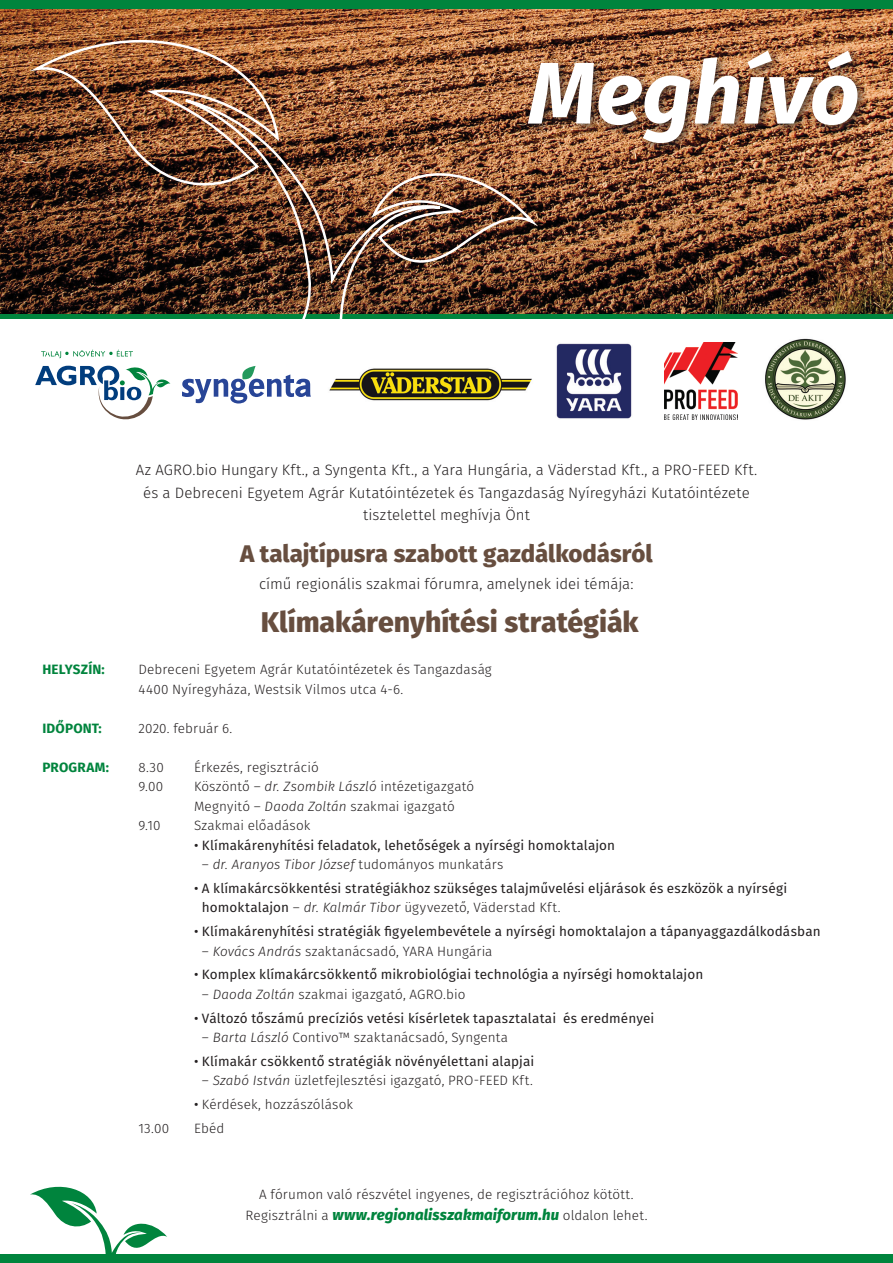
<style>
.page{position:relative;width:893px;height:1263px;background:#fff}
.page>*{position:absolute;margin:0;border:0;box-sizing:border-box;transform-origin:0 0}
.t1{font:italic 700 87.45px "Fira Sans";color:#fff}
.t2{font:800 28.5px "Fira Sans";letter-spacing:-.005em;color:#674e3f}
.t3{font:800 24px "Fira Sans";color:#674e3f}
.t4{font:300 15px/22.5px "Fira Sans";letter-spacing:.005em;color:#231f20;text-align:center}
.t5{font:italic 800 15px "Fira Sans";letter-spacing:.01em;color:#00843d}
.t6{font:300 13.5px/19.5px "Fira Sans";letter-spacing:.01em;color:#231f20}
.t7{font:13.5px/19.5px "Fira Sans";letter-spacing:.01em;color:#231f20}
.t8{font:italic 300 13.5px "Fira Sans";letter-spacing:.01em;color:#231f20}
.t9{font:700 13.5px "Fira Sans";letter-spacing:.01em;color:#00843d}
.s1{font-style:italic}
.s2{font-style:normal}
.s3{font-weight:300}
.s4{font-weight:300;font-style:italic}
.s5{font-weight:400}
.s6{font-weight:300;font-style:normal;font-size:13.5px;color:#231f20}
</style>
<div class="page">
<img style="left:0;top:9px;width:893px;height:305px">
<div style="left:0;top:0;width:893px;height:9px;background:#00843d"></div>
<div style="left:0;top:1254px;width:893px;height:9px;background:#00843d"></div>
<svg style="left:30px;top:1186px;width:137px;height:68px"></svg>
<div style="left:522px;top:44px;width:347px;height:109px;background:#231f20;opacity:.75"></div>
<svg style="left:35px;top:365px;width:135px;height:55px"></svg>
<svg style="left:41px;top:350px;width:92px;height:8px"></svg>
<img style="left:329px;top:368px;width:203px;height:33px">
<svg style="left:182px;top:366px;width:129px;height:37px"></svg>
<img style="left:556px;top:343px;width:76px;height:76px">
<img style="left:664px;top:342px;width:74px;height:77px">
<img style="left:765px;top:338px;width:81px;height:82px">
<hr style="left:0;top:314px;width:893px;height:4px;background:#00843d">
<img style="left:143px;top:90px;width:338px;height:229px">
<img style="left:23px;top:9px;width:258px;height:187px">
<img style="left:371px;top:159px;width:173px;height:109px">
<p class="t1" style="left:528px;top:20px;width:333px">Meghívó</p>
<p class="t4" style="left:136px;top:458px;width:623px">Az AGRO.bio Hungary Kft., a Syngenta Kft., a Yara Hungária, a Väderstad Kft., a PRO-FEED Kft. és a Debreceni Egyetem Agrár Kutatóintézetek és Tangazdaság Nyíregyházi Kutatóintézete</p>
<p class="t4" style="left:363px;top:503px;width:168px">tisztelettel meghívja Önt</p>
<p class="t3" style="left:240px;top:533px;width:414px">A talajtípusra szabott gazdálkodásról</p>
<p class="t4" style="left:259px;top:572px;width:376px">című regionális szakmai fórumra, amelynek idei témája:</p>
<p class="t2" style="left:261px;top:597px;width:379px">Klímakárenyhítési stratégiák</p>
<p class="t9" style="left:43px;top:658px;width:64px">HELYSZÍN:</p>
<p class="t6" style="left:139px;top:659px;width:355px">Debreceni Egyetem Agrár Kutatóintézetek és Tangazdaság<br>4400 Nyíregyháza, Westsik Vilmos utca 4-6.</p>
<p class="t9" style="left:43px;top:716px;width:61px">IDŐPONT:</p>
<p class="t6" style="left:139px;top:718px;width:95px">2020. február 6.</p>
<p class="t9" style="left:43px;top:755px;width:68px">PROGRAM:</p>
<p class="t6" style="left:139px;top:757px;width:27px">8.30</p>
<p class="t6" style="left:194px;top:757px;width:126px">Érkezés, regisztráció</p>
<p class="t6" style="left:139px;top:776px;width:26px">9.00</p>
<p class="t6" style="left:194px;top:776px;width:282px">Köszöntő – <span class="s1">dr. Zsombik László</span> intézetigazgató<br>Megnyitó – <span class="s1">Daoda Zoltán</span> szakmai igazgató</p>
<p class="t6" style="left:139px;top:815px;width:24px">9.10</p>
<p class="t6" style="left:194px;top:815px;width:118px">Szakmai előadások</p>
<p class="t7" style="left:194px;top:835px;width:423px">• Klímakárenyhítési feladatok, lehetőségek a nyírségi homoktalajon</p>
<p class="t8" style="left:202px;top:855px;width:303px"><span class="s2">–</span> dr. Aranyos Tibor József <span class="s2">tudományos munkatárs</span></p>
<p class="t7" style="left:202px;top:878px;width:587px;text-indent:-8px">• A klímakárcsökkentési stratégiákhoz szükséges talajművelési eljárások és eszközök a nyírségi homoktalajon <span class="s3">–</span> <span class="s4">dr. Kalmár Tibor</span> <span class="s3">ügyvezető, Väderstad Kft.</span></p>
<p class="t7" style="left:194px;top:921px;width:628px">• Klímakárenyhítési stratégiák figyelembevétele a nyírségi homoktalajon a tápanyaggazdálkodásban</p>
<p class="t6" style="left:202px;top:941px;width:292px">– <span class="s1">Kovács András</span> szaktanácsadó, YARA Hungária</p>
<p class="t7" style="left:194px;top:964px;width:511px">• Komplex klímakárcsökkentő mikrobiológiai technológia a nyírségi homoktalajon</p>
<p class="t6" style="left:202px;top:984px;width:265px">– <span class="s1">Daoda Zoltán</span> szakmai igazgató, AGRO.bio</p>
<p class="t7" style="left:194px;top:1008px;width:462px">• Változó tőszámú precíziós vetési kísérletek tapasztalatai és eredményei</p>
<p class="t6" style="left:202px;top:1027px;width:308px">– <span class="s1">Barta László</span> Contivo™ szaktanácsadó, Syngenta</p>
<p class="t7" style="left:194px;top:1051px;width:342px">• Klímakár csökkentő stratégiák növényélettani alapjai</p>
<p class="t6" style="left:202px;top:1071px;width:332px">– <span class="s1">Szabó István</span> üzletfejlesztési igazgató, PRO-FEED Kft.</p>
<p class="t6" style="left:194px;top:1094px;width:161px"><span class="s5">•</span> Kérdések, hozzászólások</p>
<p class="t6" style="left:139px;top:1118px;width:32px">13.00</p>
<p class="t6" style="left:194px;top:1118px;width:32px">Ebéd</p>
<p class="t6" style="left:259px;top:1184px;width:376px">A fórumon való részvétel ingyenes, de regisztrációhoz kötött.</p>
<p class="t5" style="left:245px;top:1202px;width:403px"><span class="s6">Regisztrálni a</span> www.regionalisszakmaiforum.hu <span class="s6">oldalon lehet.</span></p>
</div>
